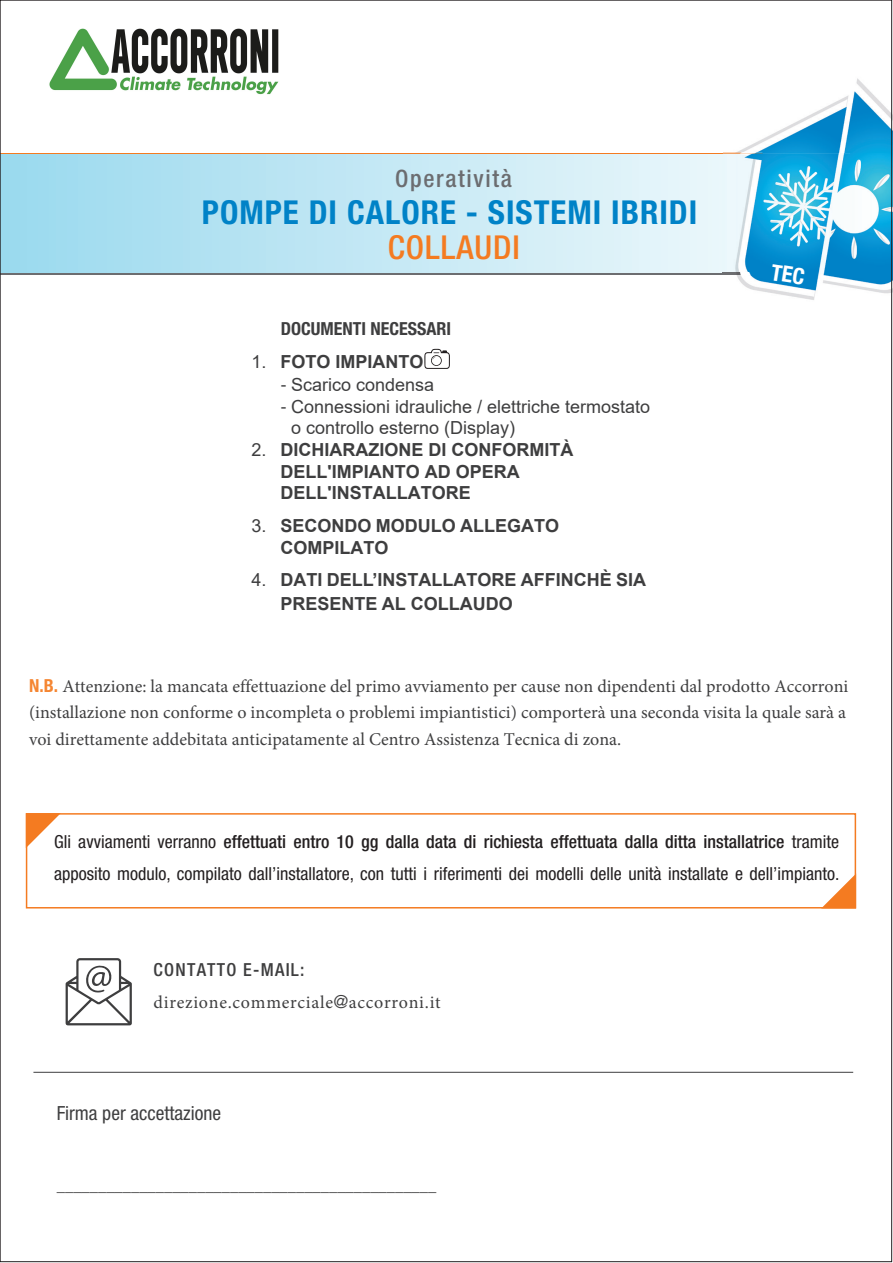
<style>
.page{position:relative;width:893px;height:1263px;background:#fff}
.page>*{position:absolute;margin:0;border:0;box-sizing:border-box;transform-origin:0 0}
.t1{font:700 condensed 33px "Helvetica Neue LT Std";letter-spacing:.03em;color:#0082c7}
.t2{font:500 condensed 33px "Helvetica Neue LT Std";letter-spacing:.03em;color:#f47b21}
.t3{font:500 condensed 24px "Helvetica Neue LT Std";letter-spacing:.07em;color:#6c6d70}
.t4{font:condensed 19.5px "Helvetica Neue LT Std";color:#3e3e3f}
.t5{font:18px/26.5px "Minion Pro";color:#3e3e3f}
.t6{font:condensed 18px/31.5px "Helvetica Neue LT Std";color:#231f20}
.t7{font:700 18px/21.6px "Arial";color:#3e3e3f}
.t8{font:18px/20.2px "Arial";color:#3e3e3f}
.t9{font:18px "Minion Pro";letter-spacing:.04em;color:#3e3e3f}
.t10{font:700 condensed 18px "Helvetica Neue LT Std";color:#3e3e3f}
.t11{font:500 condensed 18px "Helvetica Neue LT Std";letter-spacing:.07em;color:#3e3e3f}
.t12{font:condensed 16.5px "Helvetica Neue LT Std";color:#3e3e3f}
.s1{font-weight:400}
.s2{font-family:"Helvetica Neue LT Std";font-stretch:condensed}
.s3{font-family:"Helvetica Neue LT Std";font-weight:700;font-stretch:condensed;color:#f58632}
.s4{font-weight:500}
</style>
<div class="page">
<div style="left:0;top:153px;width:723px;height:120px;background:linear-gradient(to right,#9ad9ee,#eaf7fb)"></div>
<hr style="left:0;top:273px;width:762px;height:1px;background:#6c6d70">
<hr style="left:0;top:153px;width:762px;height:1px;background:#f47b21">
<img style="left:723px;top:72px;width:170px;height:240px">
<img style="left:723px;top:273px;width:39px;height:1px">
<img style="left:723px;top:153px;width:39px;height:1px">
<svg style="left:66px;top:958px;width:66px;height:67px"></svg>
<svg style="left:424px;top:349px;width:26px;height:20px"></svg>
<div style="left:26px;top:813px;width:830px;height:95px;border:2px solid #f47b21"></div>
<svg style="left:26px;top:813px;width:35px;height:36px"></svg>
<svg style="left:821px;top:873px;width:35px;height:35px"></svg>
<hr style="left:33px;top:1072px;width:820px;height:1px;background:#3e3e3f">
<img style="left:49px;top:28px;width:230px;height:67px">
<svg style="left:770px;top:264px;width:36px;height:22px"></svg>
<h2 class="t3" style="left:395px;top:164px;width:118px">Operatività</h2>
<h1 class="t1" style="left:202px;top:193px;width:497px">POMPE DI CALORE - SISTEMI IBRIDI</h1>
<h1 class="t2" style="left:388px;top:227px;width:134px">COLLAUDI</h1>
<p class="t10" style="left:281px;top:318px;width:172px">DOCUMENTI NECESSARI</p>
<p class="t7" style="left:252px;top:351px;width:174px"><span class="s1">1.</span> FOTO IMPIANTO</p>
<p class="t8" style="left:281px;top:374px;width:155px"><span class="s2">-</span> Scarico condensa</p>
<p class="t8" style="left:291px;top:397px;width:361px;text-indent:-10px"><span class="s2">-</span> Connessioni idrauliche / elettriche termostato o controllo esterno (Display)</p>
<p class="t7" style="left:281px;top:439px;width:294px;text-indent:-29px"><span class="s1">2.</span> DICHIARAZIONE DI CONFORMITÀ<br>DELL'IMPIANTO AD OPERA<br>DELL'INSTALLATORE</p>
<p class="t7" style="left:281px;top:515px;width:280px;text-indent:-29px"><span class="s1">3.</span> SECONDO MODULO ALLEGATO<br>COMPILATO</p>
<p class="t7" style="left:281px;top:567px;width:367px;line-height:24.5px;text-indent:-29px"><span class="s1">4.</span> DATI DELL’INSTALLATORE AFFINCHÈ SIA<br>PRESENTE AL COLLAUDO</p>
<p class="t5" style="left:29px;top:673px;width:821px"><span class="s3">N.B.</span> Attenzione: la mancata effettuazione del primo avviamento per cause non dipendenti dal prodotto Accorroni (installazione non conforme o incompleta o problemi impiantistici) comporterà una seconda visita la quale sarà a voi direttamente addebitata anticipatamente al Centro Assistenza Tecnica di zona.</p>
<p class="t6" style="left:54px;top:826px;width:787px">Gli avviamenti verranno <span class="s4">effettuati entro 10 gg dalla data di richiesta effettuata dalla ditta installatrice</span> tramite apposito modulo, compilato dall’installatore, con tutti i riferimenti dei modelli delle unità installate e dell’impianto.</p>
<p class="t11" style="left:154px;top:958px;width:152px">CONTATTO E-MAIL:</p>
<p class="t9" style="left:154px;top:990px;width:289px">direzione.commerciale<span class="s2">@</span>accorroni.it</p>
<p class="t4" style="left:57px;top:1102px;width:166px">Firma per accettazione</p>
<p class="t12" style="left:57px;top:1176px;width:381px">______________________________________________</p>
</div>
